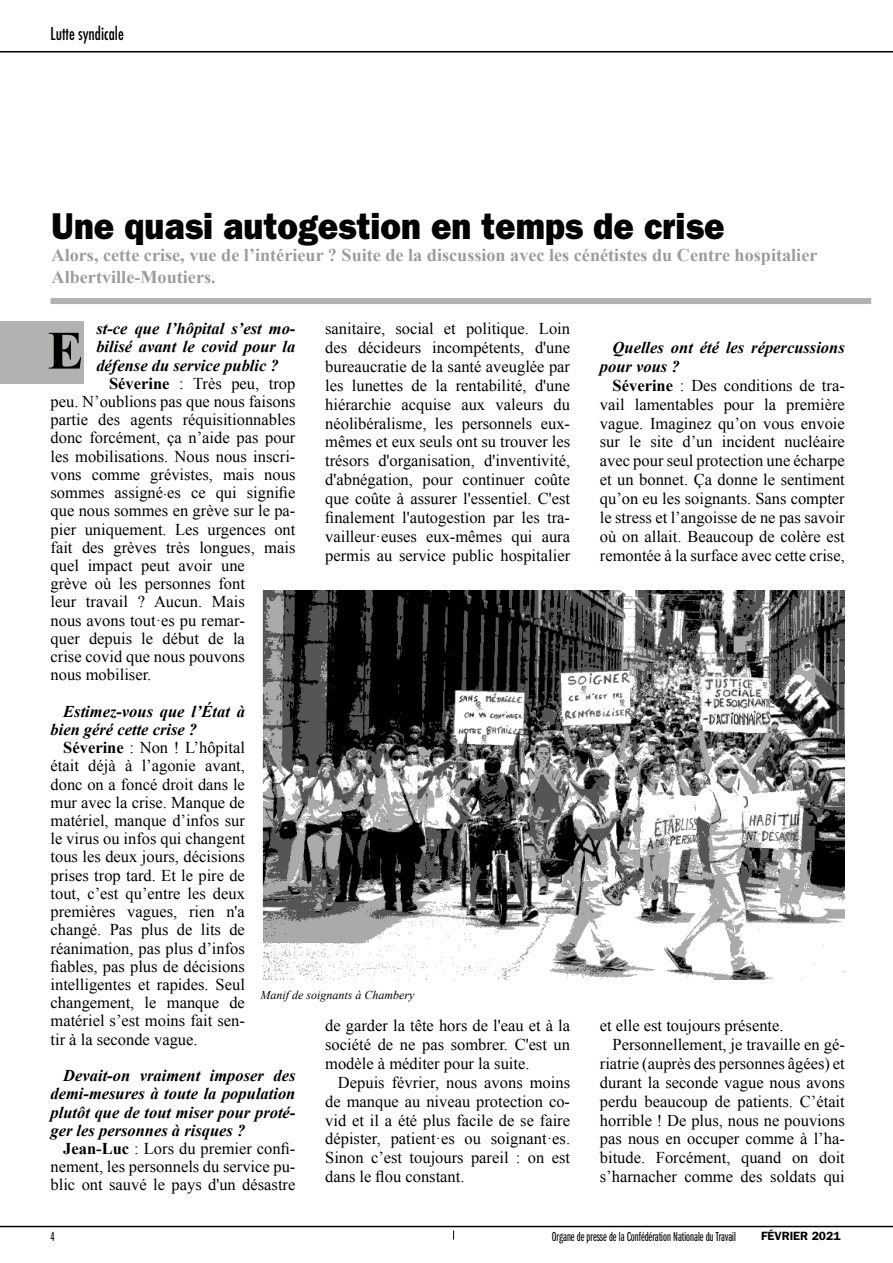
<style>
.page{position:relative;width:893px;height:1263px;background:#fff}
.page>*{position:absolute;margin:0;border:0;box-sizing:border-box;transform-origin:0 0}
.t1{font:700 54px "Times New Roman";color:#000}
.t2{font:37.5px "ITC Franklin Gothic Std Hvy";color:#000;scale:.91 1}
.t3{font:700 18px/21px "Times New Roman";color:#9d9c9c}
.t4{font:500 condensed 17.25px "Futura";color:#000;scale:.91 1}
.t5{font:16.5px/18.1px "Times New Roman";color:#000;text-align:justify}
.t6{font:italic 700 16.5px/18.1px "Times New Roman";color:#000;text-align:justify}
.t7{font:13.5px "ITC Franklin Gothic Std Bk X Cp";color:#000}
.t8{font:italic 12px "Times New Roman";color:#000}
.t9{font:600 12px "ITC Franklin Gothic Std";color:#000}
.s1{font-weight:700}
</style>
<div class="page">
<hr style="left:0;top:1226px;width:893px;height:1px;background:#000">
<hr style="left:0;top:51px;width:893px;height:2px;background:#000">
<div style="left:51px;top:298px;width:820px;height:6px;background:#b2b2b1"></div>
<div style="left:0;top:321px;width:84px;height:62px;background:#b2b2b1"></div>
<img style="left:262px;top:590px;width:582px;height:389px">
<p class="t4" style="left:51px;top:22px;width:82px">Lutte syndicale</p>
<h2 class="t2" style="left:52px;top:204px;width:741px">Une quasi autogestion en temps de crise</h2>
<p class="t3" style="left:52px;top:244px;width:767px">Alors, cette crise, vue de l’intérieur ? Suite de la discussion avec les cénétistes du Centre hospitalier<br>Albertville-Moutiers.</p>
<p class="t5" style="left:325px;top:319px;width:246px;line-height:18.9px">sanitaire, social et politique. Loin des décideurs incompétents, d'une bureaucratie de la santé aveuglée par les lunettes de la rentabilité, d'une hiérarchie acquise aux valeurs du néolibéralisme, les personnels eux&shy;mêmes et eux seuls ont su trouver les trésors d'organisation, d'inventivité, d'abnégation, pour continuer coûte que coûte à assurer l'essentiel. C'est finalement l'autogestion par les tra&shy;vailleur·euses eux-mêmes qui aura permis au service public hospitalier</p>
<p class="t6" style="left:96px;top:319px;width:201px">st-ce que l’hôpital s’est mo&shy;bilisé avant le covid pour la défense du service public ?</p>
<p class="t5" style="left:51px;top:374px;width:246px;text-align:left;text-indent:59px"><span class="s1">Séverine</span> : Très peu, trop peu. N’oublions pas que nous faisons partie des agents réquisitionnables donc forcément, ça n’aide pas pour les mobilisations. Nous nous inscri&shy;vons comme grévistes, mais nous sommes assigné.es ce qui signifie que nous sommes en grève sur le pa&shy;pier uniquement. Les urgences ont fait des grèves très longues, mais quel impact peut avoir une<br>grève où les personnes font<br>leur travail ? Aucun. Mais<br>nous avons tout·es pu remar-<br>quer depuis le début de la<br>crise covid que nous pouvons<br>nous mobiliser.</p>
<p class="t6" style="left:51px;top:702px;width:196px;text-indent:13px">Estimez-vous que l’État à bien géré cette crise ?</p>
<p class="t5" style="left:51px;top:738px;width:196px;text-indent:13px"><span class="s1">Séverine</span> : Non ! L’hôpital était déjà à l’agonie avant, donc on a foncé droit dans le mur avec la crise. Manque de matériel, manque d’infos sur le virus ou infos qui changent tous les deux jours, décisions prises trop tard. Et le pire de tout, c’est qu’entre les deux premières vagues, rien n'a changé. Pas plus de lits de réanimation, pas plus d’infos fiables, pas plus de décisions intelligentes et rapides. Seul changement, le manque de matériel s’est moins fait sen&shy;tir à la seconde vague.</p>
<p class="t6" style="left:51px;top:1066px;width:246px;text-indent:13px">Devait-on vraiment imposer des demi-mesures à toute la population plutôt que de tout miser pour proté&shy;ger les personnes à risques ?</p>
<p class="t5" style="left:51px;top:1139px;width:246px;text-indent:13px"><span class="s1">Jean-Luc</span> : Lors du premier confi&shy;nement, les personnels du service pu&shy;blic ont sauvé le pays d'un désastre</p>
<h1 class="t1" style="left:48px;top:313px;width:38px">E</h1>
<p class="t8" style="left:260px;top:987px;width:155px">Manif de soignants à Chambery</p>
<p class="t5" style="left:325px;top:1016px;width:246px;line-height:18.9px">de garder la tête hors de l'eau et à la société de ne pas sombrer. C'est un modèle à méditer pour la suite.</p>
<p class="t5" style="left:325px;top:1072px;width:246px;line-height:18.9px;text-indent:13px">Depuis février, nous avons moins de manque au niveau protection co&shy;vid et il a été plus facile de se faire dépister, patient·es ou soignant·es.<br>Sinon c’est toujours pareil : on est dans le flou constant.</p>
<p class="t6" style="left:600px;top:337px;width:246px;line-height:18.9px;text-indent:13px">Quelles ont été les répercussions pour vous ?</p>
<p class="t5" style="left:600px;top:375px;width:246px;line-height:18.9px;text-indent:13px"><span class="s1">Séverine</span> : Des conditions de tra&shy;vail lamentables pour la première vague. Imaginez qu’on vous envoie sur le site d’un incident nucléaire avec pour seul protection une écharpe et un bonnet. Ça donne le sentiment qu’on eu les soignants. Sans compter le stress et l’angoisse de ne pas savoir où on allait. Beaucoup de colère est remontée à la surface avec cette crise,</p>
<p class="t5" style="left:600px;top:1016px;width:185px">et elle est toujours présente.</p>
<p class="t5" style="left:613px;top:1035px;width:234px">Personnellement, je travaille en gé-</p>
<p class="t5" style="left:600px;top:1054px;width:246px">riatrie (auprès des personnes âgées) et</p>
<p class="t5" style="left:600px;top:1073px;width:246px">durant la seconde vague nous avons</p>
<p class="t5" style="left:600px;top:1092px;width:246px">perdu beaucoup de patients. C’était</p>
<p class="t5" style="left:600px;top:1111px;width:246px">horrible ! De plus, nous ne pouvions</p>
<p class="t5" style="left:600px;top:1129px;width:246px">pas nous en occuper comme à l’ha-</p>
<p class="t5" style="left:600px;top:1148px;width:246px">bitude. Forcément, quand on doit</p>
<p class="t5" style="left:600px;top:1167px;width:246px">s’harnacher comme des soldats qui</p>
<p class="t7" style="left:51px;top:1229px;width:6px">4</p>
<p class="t7" style="left:552px;top:1230px;width:186px">Organe de presse de la Confédération Nationale du Travail</p>
<p class="t9" style="left:761px;top:1228px;width:81px">FÉVRIER 2021</p>
</div>
